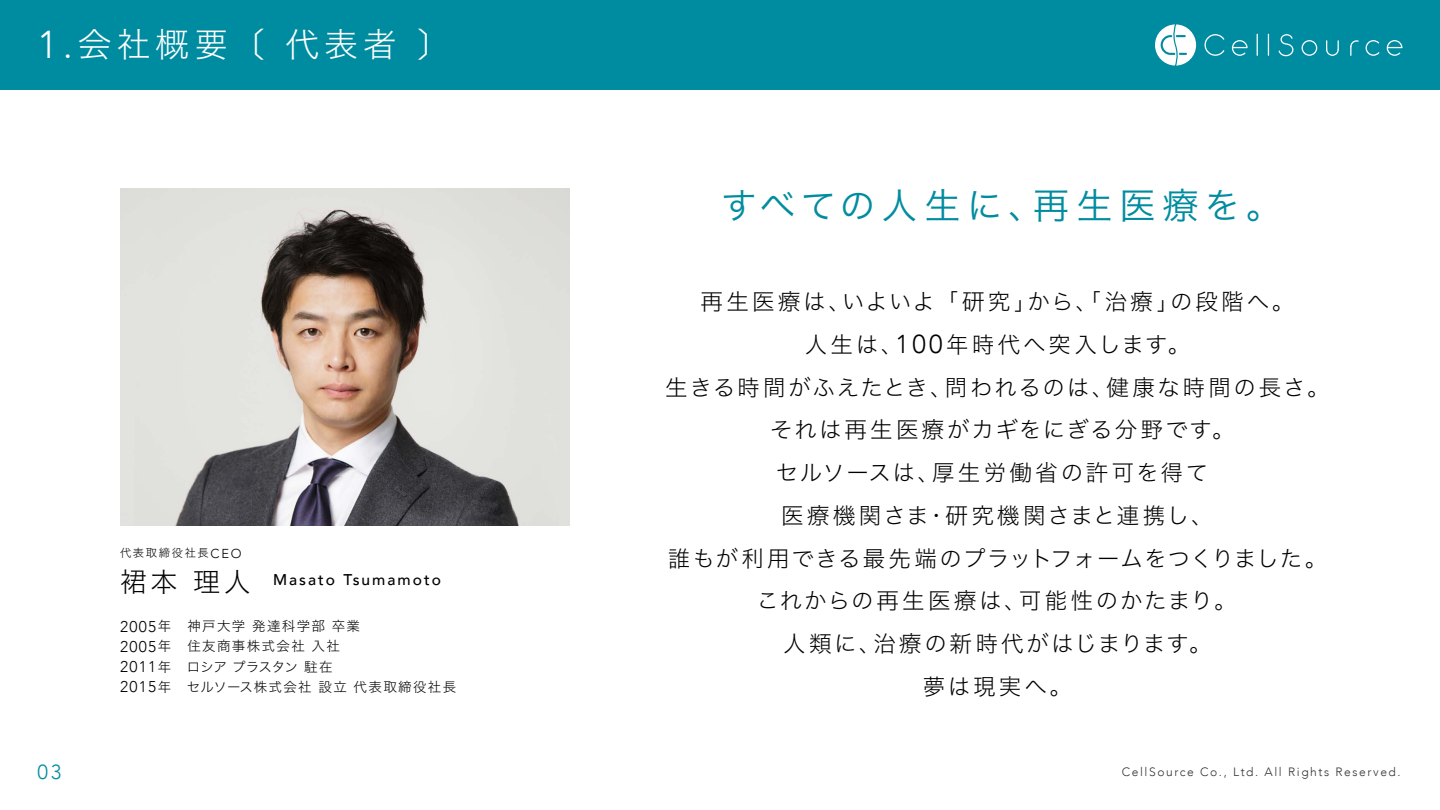
<style>
.page{position:relative;width:1440px;height:810px;background:#fff}
.page>*{position:absolute;margin:0;border:0;box-sizing:border-box;transform-origin:0 0}
.t1{font:36px "Hiragino Sans W3";letter-spacing:.17em;color:#008ca0}
.t2{font:33.75px "Hiragino Sans W2";letter-spacing:.15em;color:#fff}
.t3{font:22.5px/42.8px "Hiragino Sans W2";letter-spacing:.095em;color:#000;text-align:center}
.t4{font:300 20.33px "Avenir";color:#008ca0}
.t5{font:500 15.52px "Avenir";letter-spacing:.13em;color:#000}
.t6{font:13.5px/20.2px "Hiragino Sans W2";letter-spacing:.1em;color:#000}
.t7{font:300 12.08px "Avenir";letter-spacing:.13em;color:#333}
.t8{font:11.25px "Hiragino Sans W2";letter-spacing:.15em;color:#000}
.s1{font-family:"Avenir";font-weight:300;font-size:38.78px}
.s2{font-family:"Avenir";font-weight:300;font-size:12.9px}
.s3{font-family:"Hiragino Sans W2";font-weight:400;font-size:27px}
.s4{font-family:"Avenir";font-weight:300;font-size:15.52px}
.s5{font-family:"Avenir";font-weight:300;font-size:25.88px}
</style>
<div class="page">
<div style="left:0;top:0;width:1440px;height:90px;background:#008ca0"></div>
<svg style="left:1205px;top:34px;width:19px;height:22px"></svg>
<svg style="left:1257px;top:34px;width:1px;height:22px"></svg>
<svg style="left:1268px;top:34px;width:1px;height:22px"></svg>
<svg style="left:1302px;top:40px;width:15px;height:16px"></svg>
<svg style="left:1279px;top:34px;width:14px;height:22px"></svg>
<svg style="left:1366px;top:40px;width:13px;height:16px"></svg>
<svg style="left:1232px;top:40px;width:16px;height:16px"></svg>
<svg style="left:1387px;top:40px;width:16px;height:16px"></svg>
<svg style="left:1326px;top:40px;width:13px;height:16px"></svg>
<svg style="left:1350px;top:40px;width:9px;height:16px"></svg>
<svg style="left:1155px;top:24px;width:41px;height:42px"></svg>
<img style="left:120px;top:188px;width:450px;height:338px">
<h2 class="t2" style="left:37px;top:14px;width:415px"><span class="s1">1.</span>会社概要〔代表者〕</h2>
<p class="t8" style="left:120px;top:543px;width:123px">代表取締役社長<span class="s2">CEO</span></p>
<p class="t5" style="left:120px;top:567px;width:323px"><span class="s3">裙本理人</span> Masato Tsumamoto</p>
<p class="t6" style="left:120px;top:615px;width:338px"><span class="s4">2005</span>年　神戸大学発達科学部卒業<br><span class="s4">2005</span>年　住友商事株式会社入社<br><span class="s4">2011</span>年　ロシアプラスタン駐在<br><span class="s4">2015</span>年　セルソース株式会社設立代表取締役社長</p>
<h1 class="t1" style="left:721px;top:174px;width:562px">すべての人生に、再生医療を。</h1>
<p class="t3" style="left:665px;top:279px;width:666px">再生医療は、いよいよ 「研究」から、「治療」の段階へ。<br>人生は、<span class="s5">100</span>年時代へ突入します。<br>生きる時間がふえたとき、問われるのは、健康な時間の長さ。それは再生医療がカギをにぎる分野です。<br>セルソースは、厚生労働省の許可を得て<br>医療機関さま・研究機関さまと連携し、<br>誰もが利用できる最先端のプラットフォームをつくりました。これからの再生医療は、可能性のかたまり。<br>人類に、治療の新時代がはじまります。<br>夢は現実へ。</p>
<p class="t4" style="left:37px;top:760px;width:25px">03</p>
<p class="t7" style="left:1122px;top:765px;width:280px">CellSource Co., Ltd. All Rights Reserved.</p>
</div>
